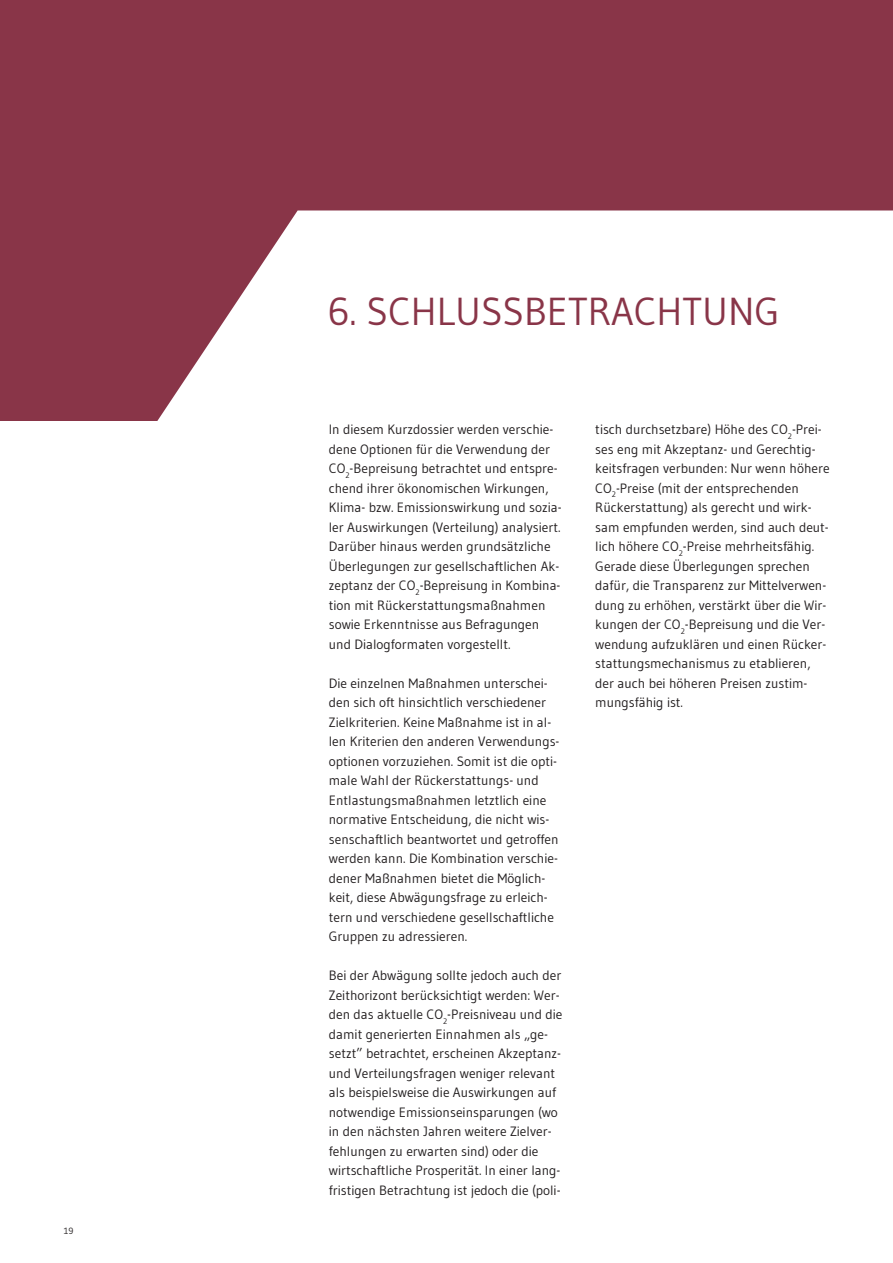
<style>
.page{position:relative;width:893px;height:1263px;background:#fff}
.page>*{position:absolute;margin:0;border:0;box-sizing:border-box;transform-origin:0 0}
.t1{font:39px "Gudea";color:#893548}
.t2{font:13.5px/19.5px "Gudea";color:#231f20}
.t3{font:9px "Gudea";color:#231f20}
</style>
<div class="page">
<svg style="left:0;top:0;width:893px;height:421px;fill:#893548"></svg>
<p class="t3" style="left:64px;top:1225px;width:11px">19</p>
<h1 class="t1" style="left:327px;top:287px;width:454px">6. SCHLUSSBETRACHTUNG</h1>
<p class="t2" style="left:329px;top:420px;width:234px">In diesem Kurzdossier werden verschie&shy;dene Optionen für die Verwendung der CO<sub>2</sub>-Bepreisung betrachtet und entspre&shy;chend ihrer ökonomischen Wirkungen, Klima- bzw. Emissionswirkung und sozia&shy;ler Auswirkungen (Verteilung) analysiert.<br>Darüber hinaus werden grundsätzliche Überlegungen zur gesellschaftlichen Ak&shy;zeptanz der CO<sub>2</sub>-Bepreisung in Kombina&shy;tion mit Rückerstattungsmaßnahmen sowie Erkenntnisse aus Befragungen und Dialogformaten vorgestellt.</p>
<p class="t2" style="left:329px;top:673px;width:232px">Die einzelnen Maßnahmen unterschei&shy;den sich oft hinsichtlich verschiedener Zielkriterien. Keine Maßnahme ist in al&shy;len Kriterien den anderen Verwendungs&shy;optionen vorzuziehen. Somit ist die opti&shy;male Wahl der Rückerstattungs- und Entlastungsmaßnahmen letztlich eine normative Entscheidung, die nicht wis&shy;senschaftlich beantwortet und getroffen werden kann. Die Kombination verschie&shy;dener Maßnahmen bietet die Möglich&shy;keit, diese Abwägungsfrage zu erleich&shy;tern und verschiedene gesellschaftliche Gruppen zu adressieren.</p>
<p class="t2" style="left:329px;top:966px;width:235px">Bei der Abwägung sollte jedoch auch der Zeithorizont berücksichtigt werden: Wer&shy;den das aktuelle CO<sub>2</sub>-Preisniveau und die damit generierten Einnahmen als „ge&shy;setzt” betrachtet, erscheinen Akzeptanz&shy;und Verteilungsfragen weniger relevant als beispielsweise die Auswirkungen auf notwendige Emissionseinsparungen (wo in den nächsten Jahren weitere Zielver&shy;fehlungen zu erwarten sind) oder die wirtschaftliche Prosperität. In einer lang&shy;fristigen Betrachtung ist jedoch die (poli-</p>
<p class="t2" style="left:595px;top:420px;width:236px">tisch durchsetzbare) Höhe des CO<sub>2</sub>-Prei&shy;ses eng mit Akzeptanz- und Gerechtig&shy;keitsfragen verbunden: Nur wenn höhere CO<sub>2</sub>-Preise (mit der entsprechenden Rückerstattung) als gerecht und wirk&shy;sam empfunden werden, sind auch deut&shy;lich höhere CO<sub>2</sub>-Preise mehrheitsfähig.<br>Gerade diese Überlegungen sprechen dafür, die Transparenz zur Mittelverwen&shy;dung zu erhöhen, verstärkt über die Wir&shy;kungen der CO<sub>2</sub>-Bepreisung und die Ver&shy;wendung aufzuklären und einen Rücker&shy;stattungsmechanismus zu etablieren, der auch bei höheren Preisen zustim&shy;mungsfähig ist.</p>
</div>
